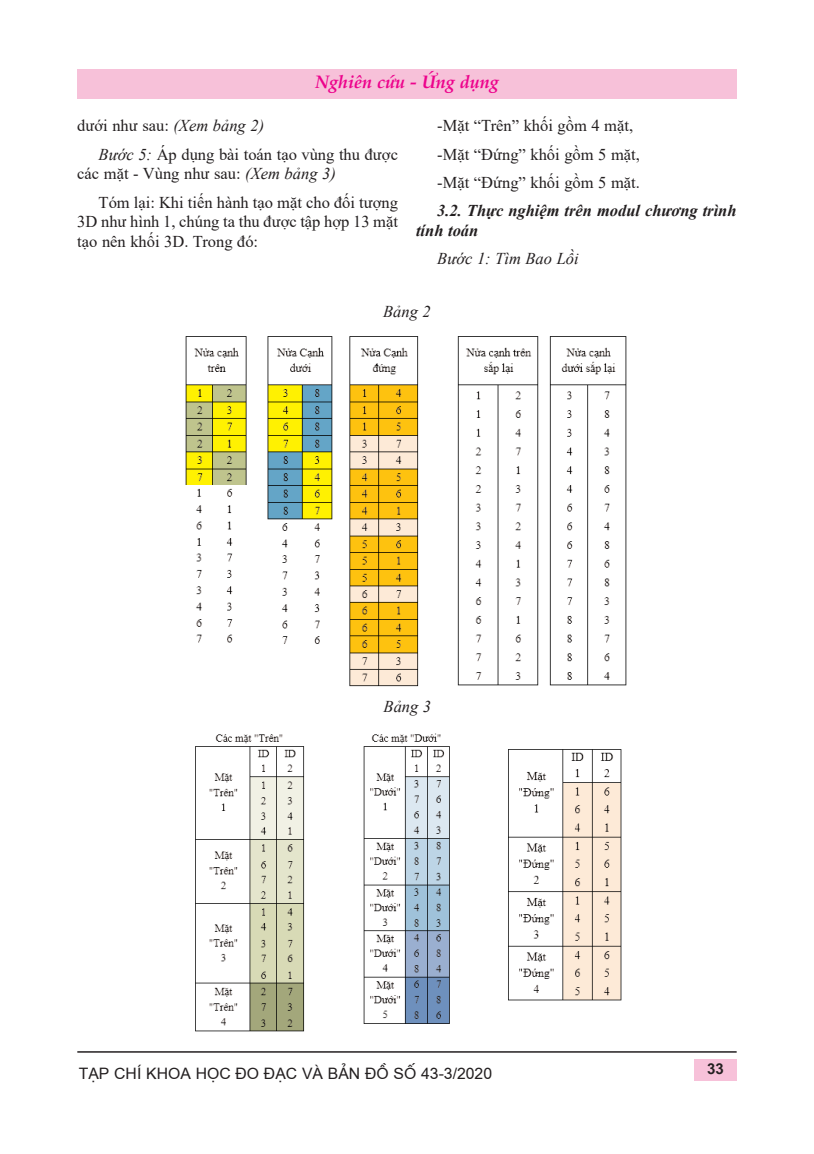
<style>
.page{position:relative;width:814px;height:1154px;background:#fff}
.page>*{position:absolute;margin:0;border:0;box-sizing:border-box;transform-origin:0 0}
.t1{font:italic 700 18px "Palatino Linotype";color:#ed028c}
.t2{font:16.5px/28.3px "Times New Roman";color:#231f20}
.t3{font:italic 700 16.5px/20.1px "Times New Roman";color:#231f20}
.t4{font:italic 16.5px "Times New Roman";color:#231f20}
.t5{font:15.75px "Vn Arial H";color:#231f20}
.t6{font:700 15px "Vn Arial";color:#231f20}
.s1{font-style:italic}
</style>
<div class="page">
<div style="left:77px;top:69px;width:659px;height:30px;background:#f7c1d9"></div>
<div style="left:694px;top:1059px;width:42px;height:22px;background:#f7c1d9"></div>
<hr style="left:77px;top:1051px;width:659px;height:1px;background:#231f20">
<img style="left:185px;top:336px;width:442px;height:351px">
<img style="left:195px;top:733px;width:427px;height:299px">
<p class="t1" style="left:315px;top:75px;width:185px">Nghiên cứu - Ứng dụng</p>
<p class="t2" style="left:99px;top:112px;width:301px;text-indent:-21px">dưới như sau: <span class="s1">(Xem bảng 2)<br>Bước 5:</span> Áp dụng bài toán tạo vùng thu được</p>
<p class="t2" style="left:99px;top:160px;width:301px;text-indent:-21px">các mặt - Vùng như sau: <span class="s1">(Xem bảng 3)<br></span>Tóm lại: Khi tiến hành tạo mặt cho đối tượng</p>
<p class="t2" style="left:77px;top:212px;width:322px;line-height:19.8px">3D như hình 1, chúng ta thu được tập hợp 13 mặt tạo nên khối 3D. Trong đó:</p>
<p class="t2" style="left:437px;top:111px;width:204px">-Mặt “Trên” khối gồm 4 mặt, -Mặt “Đứng” khối gồm 5 mặt, -Mặt “Đứng” khối gồm 5 mặt.</p>
<p class="t3" style="left:416px;top:200px;width:322px;text-indent:21px">3.2. Thực nghiệm trên modul chương trình tính toán</p>
<p class="t4" style="left:437px;top:250px;width:143px">Bước 1: Tìm Bao Lồi</p>
<p class="t4" style="left:383px;top:302px;width:49px">Bảng 2</p>
<p class="t4" style="left:383px;top:697px;width:49px">Bảng 3</p>
<p class="t5" style="left:79px;top:1064px;width:415px">T¹P CHÝ KHOA HÄC ®O ®¹C VΜ B¶N ®Å SÈ 43-3/2020</p>
<p class="t6" style="left:707px;top:1063px;width:18px">33</p>
</div>
